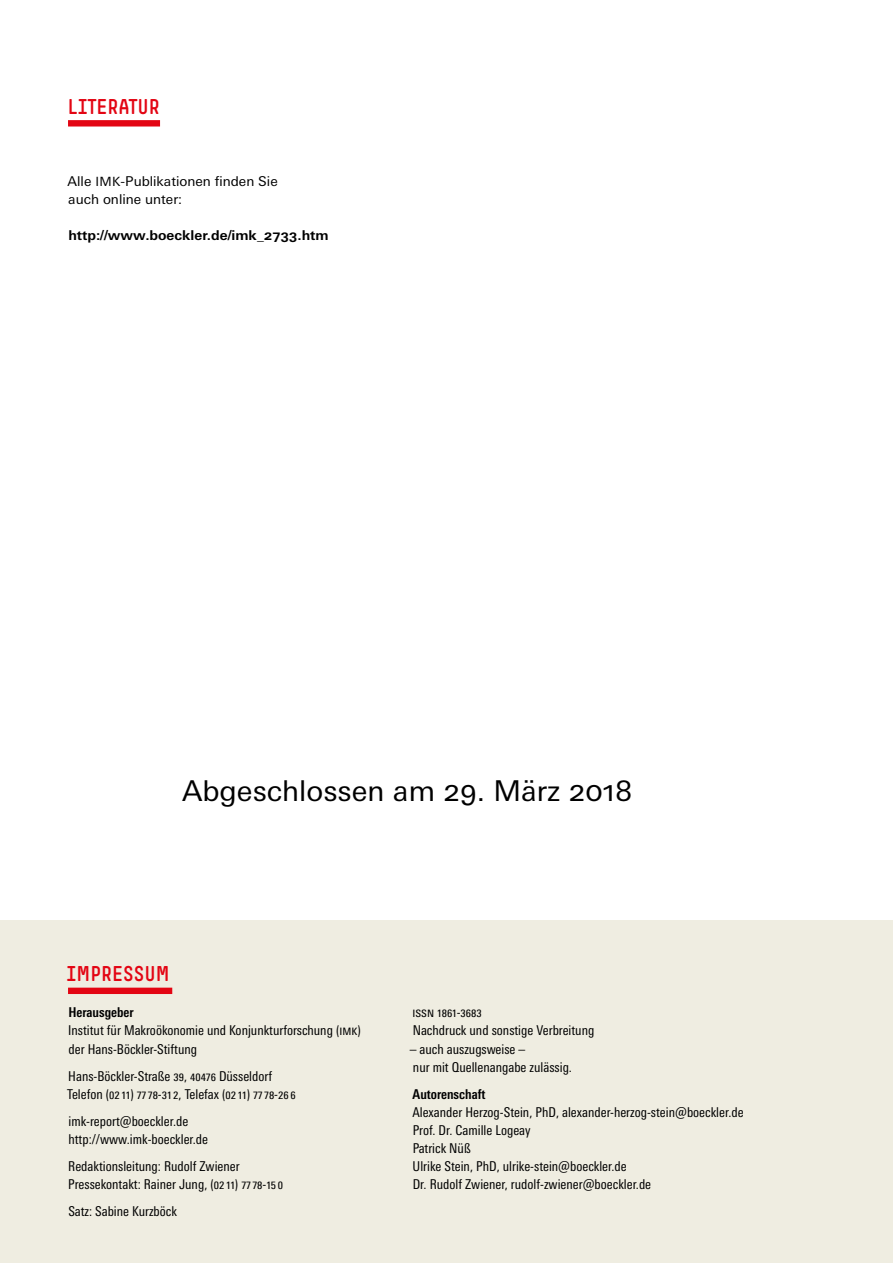
<style>
.page{position:relative;width:893px;height:1263px;background:#fff}
.page>*{position:absolute;margin:0;border:0;box-sizing:border-box;transform-origin:0 0}
.t1{font:28.65px "Univers Next Pro";color:#000}
.Rubriküberschrift{font:21px "Simple HBS";color:#e30513}
.Impressum{font:condensed 13.5px/18px "Univers Next Pro";color:#000}
.t2{font:13.5px/18px "Univers Next Pro";color:#000}
.t3{font:700 13.5px "Univers Next Pro";color:#000}
.Impressum-Zwischenti{font:700 condensed 13.5px "Univers Next Pro";color:#000}
.s1{font-size:12.75px}
</style>
<div class="page">
<div style="left:0;top:920px;width:893px;height:343px;background:#efede1"></div>
<div style="left:68px;top:120px;width:92px;height:6px;background:#e30513"></div>
<div style="left:68px;top:988px;width:104px;height:6px;background:#e30513"></div>
<h2 class="Rubriküberschrift" style="left:68px;top:95px;width:94px">LITERATUR</h2>
<p class="t2" style="left:68px;top:172px;width:212px">Alle <span class="s1">IMK</span>-Publikationen finden Sie auch online unter:</p>
<p class="t3" style="left:68px;top:227px;width:262px">http://www.boeckler.de/imk_2733.htm</p>
<h1 class="t1" style="left:182px;top:774px;width:452px">Abgeschlossen am 29. März 2018</h1>
<p class="Rubriküberschrift" style="left:67px;top:962px;width:104px">IMPRESSUM</p>
<p class="Impressum-Zwischenti" style="left:68px;top:1004px;width:67px">Herausgeber</p>
<p class="Impressum" style="left:68px;top:1021px;width:294px">Institut für Makroökonomie und Konjunkturforschung (IMK) der Hans-Böckler-Stiftung</p>
<p class="Impressum" style="left:67px;top:1067px;width:230px">Hans-Böckler-Straße 39, 40476 Düsseldorf<br>Telefon (0211) 7778-312, Telefax (0211) 7778-266</p>
<p class="Impressum" style="left:68px;top:1112px;width:141px">imk-report@boeckler.de http://www.imk-boeckler.de</p>
<p class="Impressum" style="left:68px;top:1157px;width:216px">Redaktionsleitung: Rudolf Zwiener<br>Pressekontakt: Rainer Jung, (0211) 7778-150</p>
<p class="Impressum" style="left:68px;top:1202px;width:110px">Satz: Sabine Kurzböck</p>
<p class="Impressum" style="left:413px;top:1003px;width:183px">ISSN 1861-3683<br>Nachdruck und sonstige Verbreitung</p>
<p class="Impressum" style="left:410px;top:1040px;width:164px">– auch auszugsweise –<br>nur mit Quellenangabe zulässig.</p>
<p class="Impressum-Zwischenti" style="left:413px;top:1086px;width:74px">Autorenschaft</p>
<p class="Impressum" style="left:412px;top:1103px;width:333px">Alexander Herzog-Stein, PhD, alexander-herzog-stein@boeckler.de Prof. Dr. Camille Logeay<br>Patrick Nüß<br>Ulrike Stein, PhD, ulrike-stein@boeckler.de<br>Dr. Rudolf Zwiener, rudolf-zwiener@boeckler.de</p>
</div>
